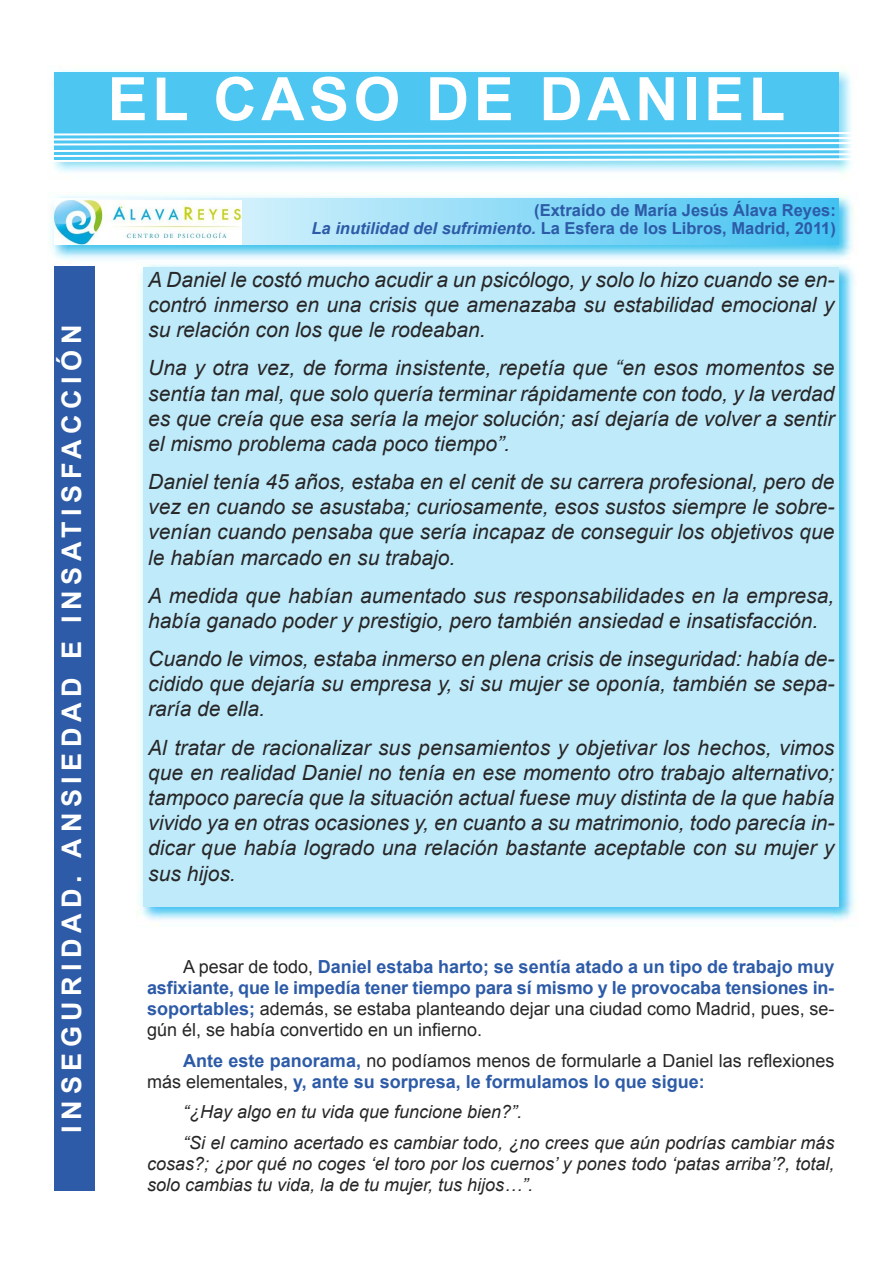
<style>
.page{position:relative;width:893px;height:1263px;background:#fff}
.page>*{position:absolute;margin:0;border:0;box-sizing:border-box;transform-origin:0 0}
.t1{font:700 60px "Arial";letter-spacing:.075em;color:#fff}
.t2{font:700 27px "Arial";letter-spacing:.205em;color:#fff}
.t3{font:italic 21px/25.2px "Arial";color:#272627;text-align:justify}
.t4{font:700 18px/21px "Arial";letter-spacing:-.005em;color:#2d5ba7;text-align:justify}
.t5{font:italic 18px/30.8px "Arial";color:#272627}
.t6{font:18px/21px "Arial";color:#272627}
.t7{font:700 16.5px/18px "Arial";color:#2d5ba7;text-align:right}
.s1{font-style:italic}
.s2{font-weight:400;color:#272627}
.s3{font-weight:700;color:#2d5ba7}
</style>
<div class="page">
<img style="left:137px;top:264px;width:718px;height:657px">
<div style="left:144px;top:267px;width:695px;height:640px;background:#bfeafa"></div>
<img style="left:51px;top:195px;width:802px;height:65px">
<svg style="left:54px;top:198px;width:785px;height:47px;background:#8bd9f6"></svg>
<img style="left:52px;top:65px;width:799px;height:109px">
<div style="left:54px;top:72px;width:785px;height:88px;background:#4dc6f2"></div>
<div style="left:54px;top:266px;width:40px;height:925px;background:#2d5ba7"></div>
<svg style="left:52px;top:131px;width:799px;height:32px"></svg>
<img style="left:54px;top:200px;width:187px;height:44px">
<h1 class="t1" style="left:108px;top:66px;width:679px">EL CASO DE DANIEL</h1>
<p class="t2" style="left:57px;top:1132px;width:809px;rotate:-90deg">INSEGURIDAD. ANSIEDAD E INSATISFACCIÓN</p>
<p class="t7" style="left:311px;top:201px;width:526px">(Extraído de María Jesús Álava Reyes:<br><span class="s1">La inutilidad del sufrimiento.</span> La Esfera de los Libros, Madrid, 2011)</p>
<p class="t3" style="left:148px;top:267px;width:688px">A Daniel le costó mucho acudir a un psicólogo, y solo lo hizo cuando se en&shy;contró inmerso en una crisis que amenazaba su estabilidad emocional y su relación con los que le rodeaban.</p>
<p class="t3" style="left:148px;top:355px;width:688px">Una y otra vez, de forma insistente, repetía que “en esos momentos se sentía tan mal, que solo quería terminar rápidamente con todo, y la verdad es que creía que esa sería la mejor solución; así dejaría de volver a sentir el mismo problema cada poco tiempo”.</p>
<p class="t3" style="left:148px;top:469px;width:688px">Daniel tenía 45 años, estaba en el cenit de su carrera profesional, pero de vez en cuando se asustaba; curiosamente, esos sustos siempre le sobre&shy;venían cuando pensaba que sería incapaz de conseguir los objetivos que le habían marcado en su trabajo.</p>
<p class="t3" style="left:148px;top:583px;width:688px">A medida que habían aumentado sus responsabilidades en la empresa, había ganado poder y prestigio, pero también ansiedad e insatisfacción.</p>
<p class="t3" style="left:148px;top:646px;width:686px">Cuando le vimos, estaba inmerso en plena crisis de inseguridad: había de&shy;cidido que dejaría su empresa y, si su mujer se oponía, también se sepa&shy;raría de ella.</p>
<p class="t3" style="left:148px;top:735px;width:688px">Al tratar de racionalizar sus pensamientos y objetivar los hechos, vimos que en realidad Daniel no tenía en ese momento otro trabajo alternativo; tampoco parecía que la situación actual fuese muy distinta de la que había vivido ya en otras ocasiones y, en cuanto a su matrimonio, todo parecía in&shy;dicar que había logrado una relación bastante aceptable con su mujer y sus hijos.</p>
<p class="t4" style="left:147px;top:956px;width:689px;text-indent:36px"><span class="s2">A pesar de todo,</span> Daniel estaba harto; se sentía atado a un tipo de trabajo muy asfixiante, que le impedía tener tiempo para sí mismo y le provocaba tensiones in&shy;soportables; <span class="s2">además, se estaba planteando dejar una ciudad como Madrid, pues, se&shy;gún él, se había convertido en un infierno.</span></p>
<p class="t6" style="left:147px;top:1050px;width:689px;text-indent:36px"><span class="s3">Ante este panorama,</span> no podíamos menos de formularle a Daniel las reflexiones más elementales, <span class="s3">y, ante su sorpresa, le formulamos lo que sigue:</span></p>
<p class="t5" style="left:183px;top:1096px;width:653px">“¿Hay algo en tu vida que funcione bien?”.<br>“Si el camino acertado es cambiar todo, ¿no crees que aún podrías cambiar más</p>
<p class="t5" style="left:147px;top:1153px;width:689px;line-height:21px">cosas?; ¿por qué no coges ‘el toro por los cuernos’ y pones todo ‘patas arriba’?, total, solo cambias tu vida, la de tu mujer, tus hijos…”.</p>
</div>
